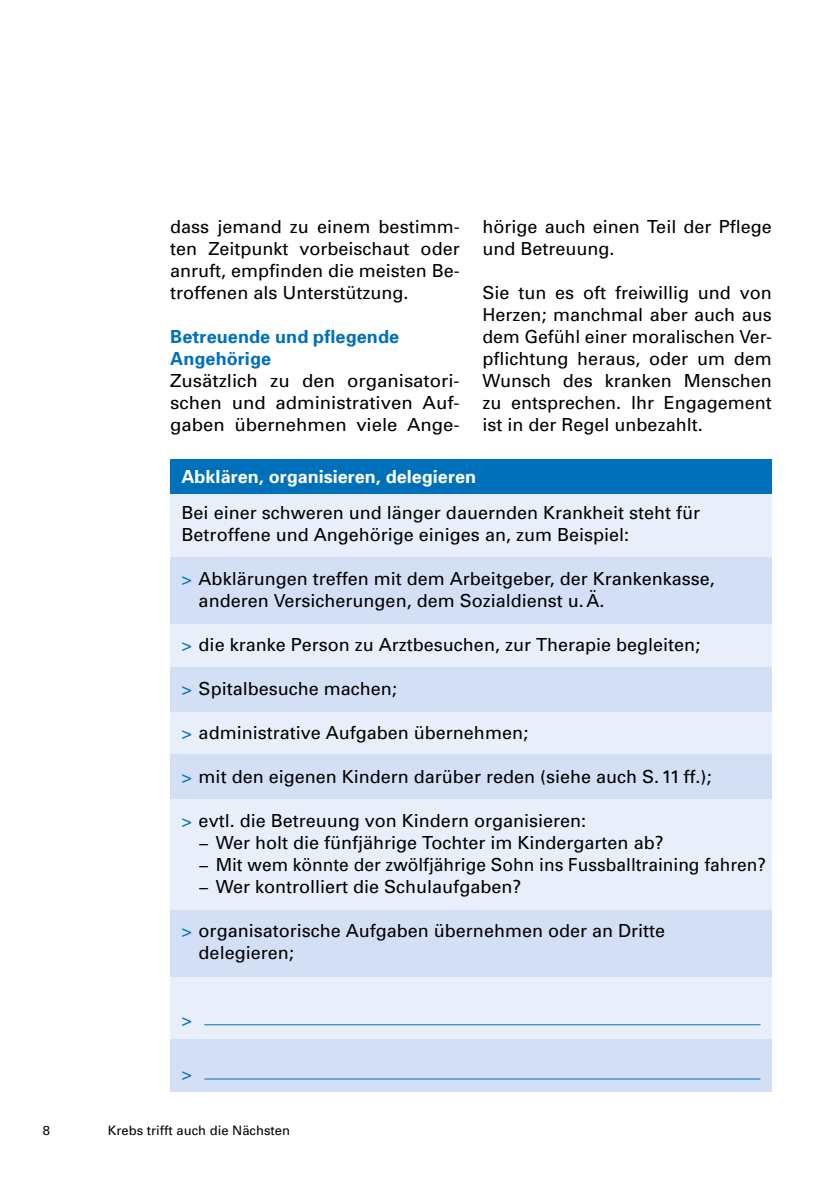
<style>
.page{position:relative;width:840px;height:1191px;background:#fff}
.page>*{position:absolute;margin:0;border:0;box-sizing:border-box;transform-origin:0 0}
.t1{font:18px/22px "Univers";color:#000}
.t2{font:700 18px/22px "Univers";letter-spacing:.005em;color:#0070ba}
.t3{font:700 18px "Univers";color:#fff}
.t4{font:18px "Univers";color:#0070ba}
.t5{font:13px "Univers";color:#000}
.s1{color:#0070ba}
</style>
<div class="page">
<div style="left:170px;top:477px;width:601px;height:604px;background:#e9effa"></div>
<div style="left:170px;top:1039px;width:601px;height:52px;background:#d3dff4"></div>
<div style="left:170px;top:459px;width:601px;height:34px;background:#0070ba"></div>
<div style="left:170px;top:557px;width:601px;height:66px;background:#d3dff4"></div>
<div style="left:170px;top:667px;width:601px;height:44px;background:#d3dff4"></div>
<div style="left:170px;top:755px;width:601px;height:44px;background:#d3dff4"></div>
<div style="left:170px;top:910px;width:601px;height:66px;background:#d3dff4"></div>
<hr style="left:204px;top:1024px;width:556px;height:1px;background:#0070ba">
<hr style="left:204px;top:1078px;width:556px;height:1px;background:#0070ba">
<p class="t1" style="left:170px;top:215px;width:291px;text-align:justify">dass jemand zu einem bestimm&shy;ten Zeitpunkt vorbeischaut oder anruft, empfinden die meisten Be&shy;troffenen als Unterstützung.</p>
<p class="t2" style="left:170px;top:325px;width:230px">Betreuende und pflegende<br>Angehörige</p>
<p class="t1" style="left:170px;top:369px;width:291px;text-align:justify">Zusätzlich zu den organisatori&shy;schen und administrativen Auf&shy;gaben übernehmen viele Ange-</p>
<p class="t1" style="left:482px;top:215px;width:291px">hörige auch einen Teil der Pflege und Betreuung.</p>
<p class="t1" style="left:482px;top:281px;width:291px;text-align:justify">Sie tun es oft freiwillig und von Herzen; manchmal aber auch aus dem Gefühl einer moralischen Ver&shy;pflichtung heraus, oder um dem Wunsch des kranken Menschen zu entsprechen. Ihr Engagement ist in der Regel unbezahlt.</p>
<p class="t3" style="left:181px;top:465px;width:296px">Abklären, organisieren, delegieren</p>
<p class="t1" style="left:181px;top:501px;width:520px">Bei einer schweren und länger dauernden Krankheit steht für<br>Betroffene und Angehörige einiges an, zum Beispiel:</p>
<p class="t1" style="left:198px;top:567px;width:517px;text-indent:-17px"><span class="s1">&gt;</span> Abklärungen treffen mit dem Arbeitgeber, der Krankenkasse, anderen Versicherungen, dem Sozialdienst u. Ä.</p>
<p class="t1" style="left:181px;top:633px;width:520px"><span class="s1">&gt;</span> die kranke Person zu Arztbesuchen, zur Therapie begleiten;</p>
<p class="t1" style="left:181px;top:677px;width:217px"><span class="s1">&gt;</span> Spitalbesuche machen;</p>
<p class="t1" style="left:181px;top:721px;width:348px"><span class="s1">&gt;</span> administrative Aufgaben übernehmen;</p>
<p class="t1" style="left:181px;top:765px;width:531px"><span class="s1">&gt;</span> mit den eigenen Kindern darüber reden (siehe auch S. 11 ff.);</p>
<p class="t1" style="left:198px;top:809px;width:568px;text-indent:-17px"><span class="s1">&gt;</span> evtl. die Betreuung von Kindern organisieren:<br>− Wer holt die fünfjährige Tochter im Kindergarten ab?<br>− Mit wem könnte der zwölfjährige Sohn ins Fussballtraining fahren? − Wer kontrolliert die Schulaufgaben?</p>
<p class="t1" style="left:198px;top:919px;width:468px;text-indent:-17px"><span class="s1">&gt;</span> organisatorische Aufgaben übernehmen oder an Dritte delegieren;</p>
<p class="t4" style="left:181px;top:1008px;width:12px">&gt;</p>
<p class="t4" style="left:181px;top:1062px;width:12px">&gt;</p>
<p class="t5" style="left:43px;top:1122px;width:9px">8</p>
<p class="t5" style="left:108px;top:1122px;width:184px">Krebs trifft auch die Nächsten</p>
</div>
